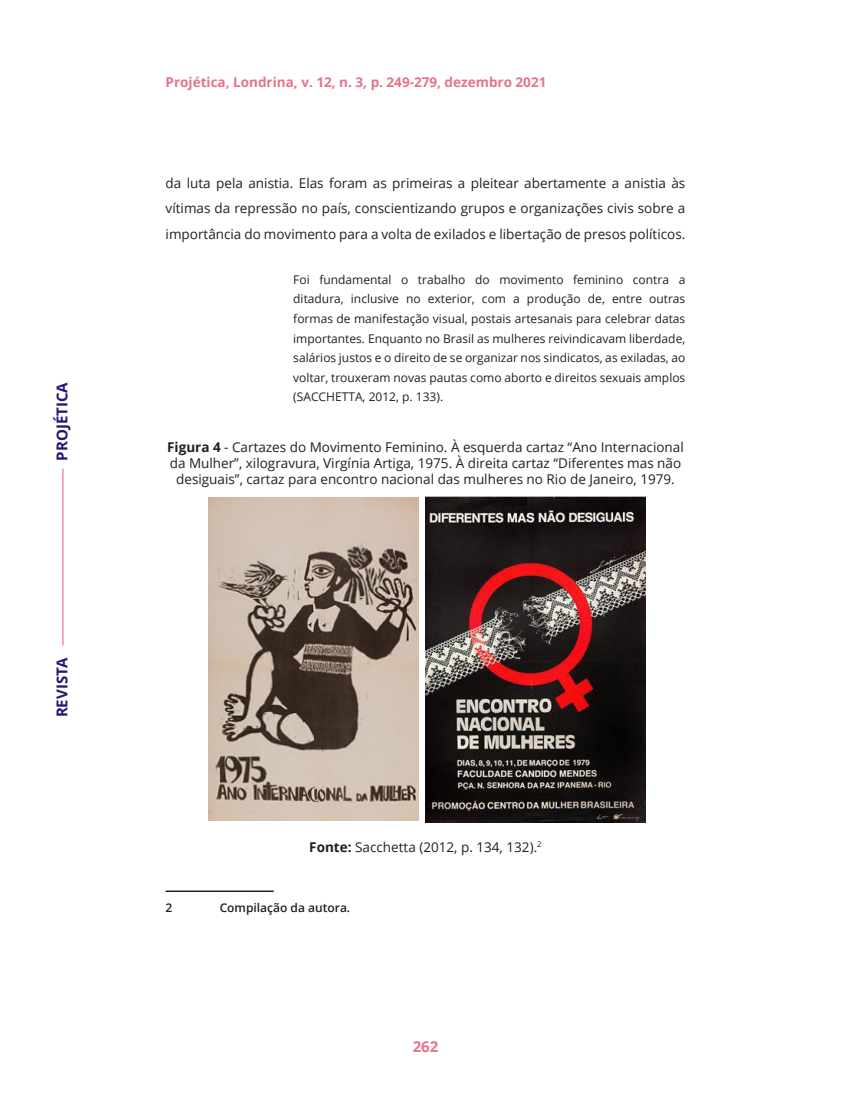
<style>
.page{position:relative;width:851px;height:1106px;background:#fff}
.page>*{position:absolute;margin:0;border:0;box-sizing:border-box;transform-origin:0 0}
.t1{font:700 15px "Open Sans";color:#211777}
.t2{font:700 15px "Open Sans";color:#e7738a}
.t3{font:13.5px/25.5px "Open Sans";color:#231f20;text-align:justify}
.t4{font:700 13.5px "Open Sans";color:#e7738a}
.t5{font:12px/19.5px "Open Sans";color:#231f20;text-align:justify}
.t6{font:600 12px "Open Sans";color:#231f20}
.s1{font-weight:700}
</style>
<div class="page">
<hr style="left:62px;top:468px;width:2px;height:177px;background:#e7738a">
<img style="left:208px;top:497px;width:210px;height:324px">
<img style="left:425px;top:496px;width:220px;height:326px">
<hr style="left:166px;top:890px;width:108px;height:2px;background:#231f20">
<p class="t1" style="left:52px;top:460px;width:80px;rotate:-90deg">PROJÉTICA</p>
<p class="t1" style="left:52px;top:717px;width:62px;rotate:-90deg">REVISTA</p>
<p class="t4" style="left:166px;top:72px;width:382px">Projética, Londrina, v. 12, n. 3, p. 249-279, dezembro 2021</p>
<p class="t3" style="left:166px;top:170px;width:521px">da luta pela anistia. Elas foram as primeiras a pleitear abertamente a anistia às vítimas da repressão no país, conscientizando grupos e organizações civis sobre a importância do movimento para a volta de exilados e libertação de presos políticos.</p>
<p class="t5" style="left:293px;top:269px;width:393px">Foi fundamental o trabalho do movimento feminino contra a ditadura, inclusive no exterior, com a produção de, entre outras formas de manifestação visual, postais artesanais para celebrar datas importantes. Enquanto no Brasil as mulheres reivindicavam liberdade, salários justos e o direito de se organizar nos sindicatos, as exiladas, ao voltar, trouxeram novas pautas como aborto e direitos sexuais amplos (SACCHETTA, 2012, p. 133).</p>
<p class="t3" style="left:167px;top:439px;width:518px;line-height:16.2px;text-align:center"><span class="s1">Figura 4</span> - Cartazes do Movimento Feminino. À esquerda cartaz “Ano Internacional da Mulher”, xilogravura, Virgínia Artiga, 1975. À direita cartaz “Diferentes mas não desiguais”, cartaz para encontro nacional das mulheres no Rio de Janeiro, 1979.</p>
<p class="t3" style="left:309px;top:833px;width:234px"><span class="s1">Fonte:</span> Sacchetta (2012, p. 134, 132).<sup>2</sup></p>
<p class="t6" style="left:166px;top:899px;width:8px">2</p>
<p class="t6" style="left:220px;top:899px;width:132px">Compilação da autora.</p>
<p class="t2" style="left:412px;top:1035px;width:27px">262</p>
</div>
